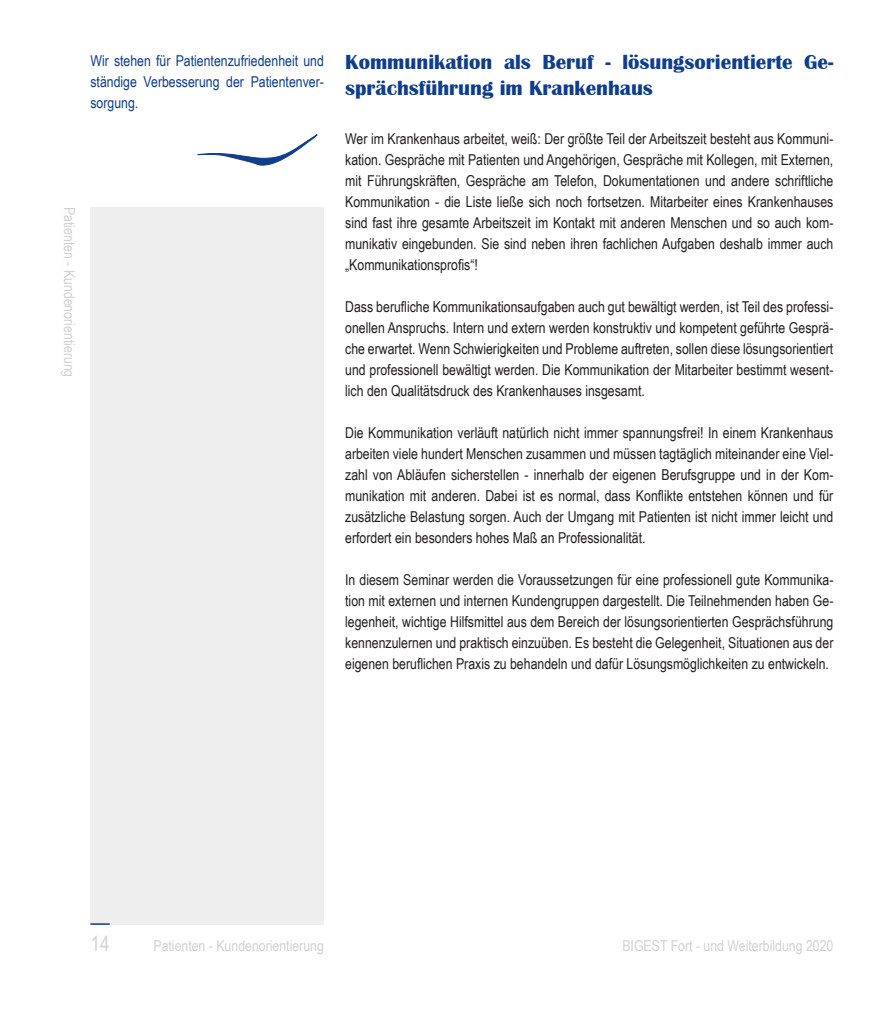
<style>
.page{position:relative;width:881px;height:1029px;background:#fff}
.page>*{position:absolute;margin:0;border:0;box-sizing:border-box;transform-origin:0 0}
.t1{font:700 21px/25.2px "Britannic";color:#103d8c}
.t2{font:21px "Arial Narrow";color:#d1d2d4}
.t3{font:15px/21px "Arial Narrow";color:#231f20;text-align:justify}
.t4{font:15px "Arial Narrow";color:#d1d2d4}
.t5{font:15px/21px "Arial Narrow";color:#103d8c;text-align:justify}
</style>
<div class="page">
<svg style="left:197px;top:134px;width:121px;height:31px"></svg>
<div style="left:90px;top:207px;width:234px;height:718px;background:#eeeeef"></div>
<hr style="left:90px;top:923px;width:20px;height:2px;background:#103d8c">
<p class="t5" style="left:90px;top:50px;width:235px">Wir stehen für Patientenzufriedenheit und ständige Verbesserung der Patientenver&shy;sorgung.</p>
<p class="t4" style="left:80px;top:207px;width:172px;rotate:90deg">Patienten - Kundenorientierung</p>
<h1 class="t1" style="left:345px;top:50px;width:489px">Kommunikation als Beruf - lösungsorientierte Ge&shy;sprächsführung im Krankenhaus</h1>
<p class="t3" style="left:345px;top:127px;width:489px">Wer im Krankenhaus arbeitet, weiß: Der größte Teil der Arbeitszeit besteht aus Kommuni&shy;kation. Gespräche mit Patienten und Angehörigen, Gespräche mit Kollegen, mit Externen, mit Führungskräften, Gespräche am Telefon, Dokumentationen und andere schriftliche Kommunikation - die Liste ließe sich noch fortsetzen. Mitarbeiter eines Krankenhauses sind fast ihre gesamte Arbeitszeit im Kontakt mit anderen Menschen und so auch kom&shy;munikativ eingebunden. Sie sind neben ihren fachlichen Aufgaben deshalb immer auch „Kommunikationsprofis“!</p>
<p class="t3" style="left:345px;top:295px;width:489px">Dass berufliche Kommunikationsaufgaben auch gut bewältigt werden, ist Teil des professi&shy;onellen Anspruchs. Intern und extern werden konstruktiv und kompetent geführte Gesprä&shy;che erwartet. Wenn Schwierigkeiten und Probleme auftreten, sollen diese lösungsorientiert und professionell bewältigt werden. Die Kommunikation der Mitarbeiter bestimmt wesent&shy;lich den Qualitätsdruck des Krankenhauses insgesamt.</p>
<p class="t3" style="left:345px;top:421px;width:489px">Die Kommunikation verläuft natürlich nicht immer spannungsfrei! In einem Krankenhaus arbeiten viele hundert Menschen zusammen und müssen tagtäglich miteinander eine Viel&shy;zahl von Abläufen sicherstellen - innerhalb der eigenen Berufsgruppe und in der Kom&shy;munikation mit anderen. Dabei ist es normal, dass Konflikte entstehen können und für zusätzliche Belastung sorgen. Auch der Umgang mit Patienten ist nicht immer leicht und erfordert ein besonders hohes Maß an Professionalität.</p>
<p class="t3" style="left:345px;top:568px;width:489px">In diesem Seminar werden die Voraussetzungen für eine professionell gute Kommunika&shy;tion mit externen und internen Kundengruppen dargestellt. Die Teilnehmenden haben Ge&shy;legenheit, wichtige Hilfsmittel aus dem Bereich der lösungsorientierten Gesprächsführung kennenzulernen und praktisch einzuüben. Es besteht die Gelegenheit, Situationen aus der eigenen beruflichen Praxis zu behandeln und dafür Lösungsmöglichkeiten zu entwickeln.</p>
<h1 class="t2" style="left:90px;top:928px;width:21px">14</h1>
<p class="t4" style="left:153px;top:934px;width:172px">Patienten - Kundenorientierung</p>
<p class="t4" style="left:622px;top:934px;width:212px">BIGEST Fort - und Weiterbildung 2020</p>
</div>
